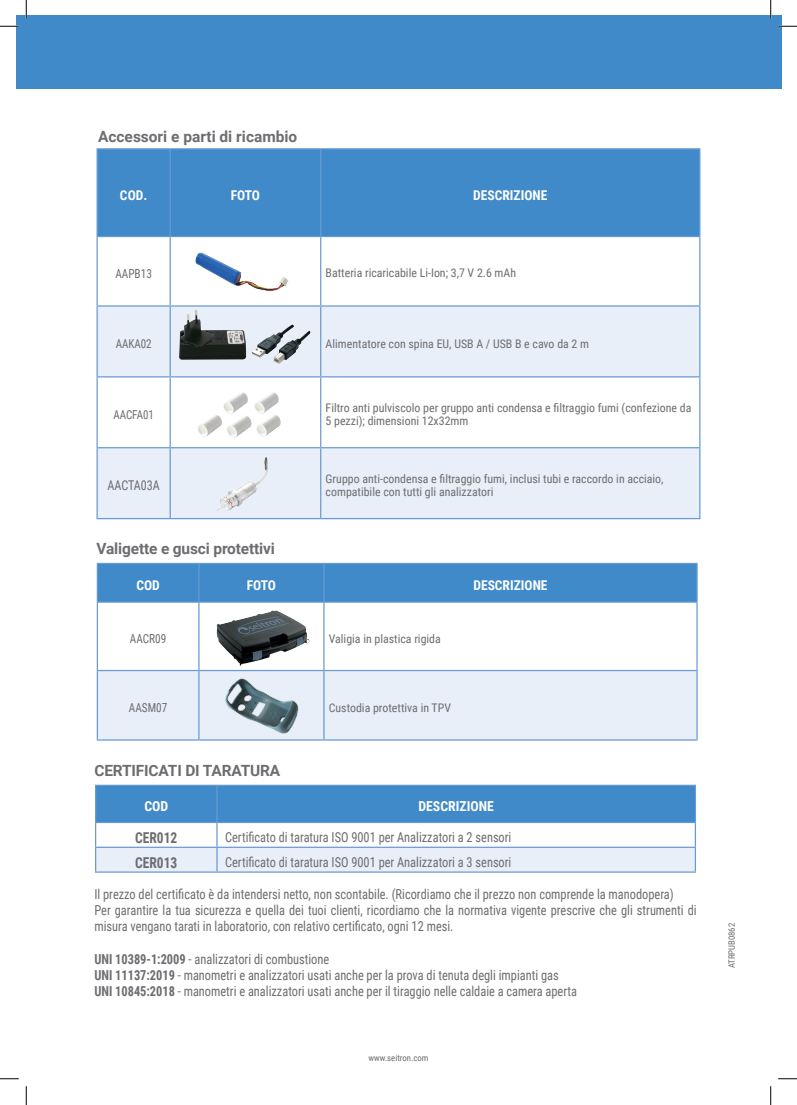
<style>
.page{position:relative;width:797px;height:1105px;background:#fff}
.page>*{position:absolute;margin:0;border:0;box-sizing:border-box;transform-origin:0 0}
.t1{font:700 15.5px "Roboto";letter-spacing:-.01em;color:#6c6d70}
.t2{font:700 15px "Roboto Condensed";color:#6c6d70;scale:.9 1}
.t3{font:13.75px/16.2px "Roboto Condensed";color:#6c6d70;scale:.9 1}
.t4{font:700 13.75px "Roboto Condensed";color:#fff}
.t5{font:700 13.5px "Roboto Condensed";color:#fff}
.t6{font:13.5px "Roboto Condensed";color:#6c6d70;scale:.9 1}
.t7{font:12.5px "Roboto Condensed";color:#6c6d70;scale:.9 1}
.t8{font:12.25px "Roboto Condensed";color:#6c6d70;scale:.9 1}
.t9{font:11.88px/12.2px "Roboto Condensed";color:#6c6d70}
.t10{font:8.75px "Roboto Condensed";color:#6c6d70}
.s1{font-weight:700}
</style>
<div class="page">
<div style="left:98px;top:149px;width:601px;height:87px;background:#408ac9"></div>
<svg style="left:98px;top:307px;width:601px;height:211px;fill:#e9eff8"></svg>
<hr style="left:96px;top:148px;width:74px;height:1px;background:#699bd2">
<hr style="left:96px;top:149px;width:2px;height:87px;background:#699bd2">
<hr style="left:170px;top:148px;width:151px;height:1px;background:#699bd2">
<hr style="left:169px;top:149px;width:2px;height:87px;background:#699bd2">
<hr style="left:321px;top:148px;width:379px;height:1px;background:#699bd2">
<hr style="left:320px;top:149px;width:1px;height:87px;background:#699bd2">
<hr style="left:699px;top:149px;width:1px;height:87px;background:#699bd2">
<hr style="left:96px;top:236px;width:74px;height:1px;background:#699bd2">
<hr style="left:96px;top:237px;width:2px;height:68px;background:#699bd2">
<hr style="left:170px;top:236px;width:151px;height:1px;background:#699bd2">
<hr style="left:169px;top:237px;width:2px;height:68px;background:#699bd2">
<hr style="left:321px;top:236px;width:379px;height:1px;background:#699bd2">
<hr style="left:320px;top:237px;width:1px;height:68px;background:#699bd2">
<hr style="left:699px;top:237px;width:1px;height:68px;background:#699bd2">
<hr style="left:96px;top:307px;width:2px;height:69px;background:#699bd2">
<hr style="left:169px;top:307px;width:2px;height:69px;background:#699bd2">
<hr style="left:320px;top:307px;width:1px;height:69px;background:#699bd2">
<hr style="left:699px;top:307px;width:1px;height:69px;background:#699bd2">
<hr style="left:96px;top:305px;width:74px;height:2px;background:#699bd2">
<hr style="left:170px;top:305px;width:151px;height:2px;background:#699bd2">
<hr style="left:321px;top:305px;width:379px;height:2px;background:#699bd2">
<hr style="left:96px;top:376px;width:74px;height:1px;background:#699bd2">
<hr style="left:96px;top:377px;width:2px;height:70px;background:#699bd2">
<hr style="left:170px;top:376px;width:151px;height:1px;background:#699bd2">
<hr style="left:169px;top:377px;width:2px;height:70px;background:#699bd2">
<hr style="left:321px;top:376px;width:379px;height:1px;background:#699bd2">
<hr style="left:320px;top:377px;width:1px;height:70px;background:#699bd2">
<hr style="left:699px;top:377px;width:1px;height:70px;background:#699bd2">
<hr style="left:96px;top:447px;width:74px;height:1px;background:#699bd2">
<hr style="left:96px;top:448px;width:2px;height:70px;background:#699bd2">
<hr style="left:170px;top:447px;width:151px;height:1px;background:#699bd2">
<hr style="left:169px;top:448px;width:2px;height:70px;background:#699bd2">
<hr style="left:321px;top:447px;width:379px;height:1px;background:#699bd2">
<hr style="left:320px;top:448px;width:1px;height:70px;background:#699bd2">
<hr style="left:699px;top:448px;width:1px;height:70px;background:#699bd2">
<hr style="left:96px;top:518px;width:74px;height:1px;background:#699bd2">
<hr style="left:170px;top:518px;width:151px;height:1px;background:#699bd2">
<hr style="left:321px;top:518px;width:379px;height:1px;background:#699bd2">
<img style="left:195px;top:252px;width:94px;height:40px">
<img style="left:179px;top:330px;width:67px;height:30px">
<img style="left:180px;top:310px;width:35px;height:38px">
<img style="left:252px;top:324px;width:59px;height:40px">
<img style="left:223px;top:391px;width:25px;height:23px">
<img style="left:198px;top:414px;width:24px;height:23px">
<img style="left:254px;top:391px;width:25px;height:23px">
<img style="left:227px;top:415px;width:25px;height:23px">
<img style="left:256px;top:414px;width:25px;height:23px">
<img style="left:216px;top:457px;width:52px;height:55px">
<div style="left:98px;top:564px;width:598px;height:37px;background:#408ac9"></div>
<div style="left:98px;top:671px;width:598px;height:68px;background:#e9eff8"></div>
<hr style="left:97px;top:563px;width:102px;height:1px;background:#699bd2">
<hr style="left:97px;top:564px;width:1px;height:37px;background:#699bd2">
<hr style="left:199px;top:563px;width:125px;height:1px;background:#699bd2">
<hr style="left:198px;top:564px;width:1px;height:37px;background:#699bd2">
<hr style="left:324px;top:563px;width:373px;height:1px;background:#699bd2">
<hr style="left:323px;top:564px;width:1px;height:37px;background:#699bd2">
<hr style="left:696px;top:564px;width:1px;height:37px;background:#699bd2">
<hr style="left:97px;top:601px;width:102px;height:2px;background:#699bd2">
<hr style="left:97px;top:603px;width:1px;height:67px;background:#699bd2">
<hr style="left:199px;top:601px;width:125px;height:2px;background:#699bd2">
<hr style="left:198px;top:603px;width:1px;height:67px;background:#699bd2">
<hr style="left:324px;top:601px;width:373px;height:2px;background:#699bd2">
<hr style="left:323px;top:603px;width:1px;height:67px;background:#699bd2">
<hr style="left:696px;top:603px;width:1px;height:67px;background:#699bd2">
<hr style="left:97px;top:670px;width:102px;height:1px;background:#699bd2">
<hr style="left:97px;top:671px;width:1px;height:68px;background:#699bd2">
<hr style="left:199px;top:670px;width:125px;height:1px;background:#699bd2">
<hr style="left:198px;top:671px;width:1px;height:68px;background:#699bd2">
<hr style="left:324px;top:670px;width:373px;height:1px;background:#699bd2">
<hr style="left:696px;top:671px;width:1px;height:68px;background:#699bd2">
<hr style="left:97px;top:739px;width:102px;height:2px;background:#699bd2">
<hr style="left:199px;top:739px;width:125px;height:2px;background:#699bd2">
<hr style="left:324px;top:739px;width:373px;height:2px;background:#699bd2">
<img style="left:217px;top:610px;width:92px;height:37px">
<img style="left:203px;top:647px;width:127px;height:94px">
<hr style="left:217px;top:785px;width:479px;height:1px;background:#699bd2">
<hr style="left:694px;top:786px;width:2px;height:36px;background:#699bd2">
<hr style="left:217px;top:822px;width:479px;height:1px;background:#699bd2">
<hr style="left:694px;top:823px;width:2px;height:24px;background:#699bd2">
<svg style="left:95px;top:785px;width:600px;height:86px"></svg>
<hr style="left:217px;top:847px;width:479px;height:1px;background:#699bd2">
<hr style="left:216px;top:848px;width:2px;height:23px;background:#699bd2">
<hr style="left:694px;top:848px;width:2px;height:23px;background:#699bd2">
<hr style="left:95px;top:871px;width:122px;height:2px;background:#699bd2">
<hr style="left:217px;top:871px;width:479px;height:2px;background:#699bd2">
<div style="left:16px;top:16px;width:765px;height:73px;background:#408ac9"></div>
<svg style="left:0;top:25px;width:19px;height:2px"></svg>
<svg style="left:778px;top:25px;width:19px;height:2px"></svg>
<svg style="left:0;top:1078px;width:19px;height:1px"></svg>
<svg style="left:778px;top:1078px;width:19px;height:1px"></svg>
<svg style="left:25px;top:0;width:2px;height:19px"></svg>
<svg style="left:25px;top:1086px;width:2px;height:19px"></svg>
<svg style="left:770px;top:0;width:1px;height:19px"></svg>
<svg style="left:770px;top:1086px;width:1px;height:19px"></svg>
<p class="t1" style="left:98px;top:125px;width:201px">Accessori e parti di ricambio</p>
<p class="t5" style="left:120px;top:185px;width:29px">COD.</p>
<p class="t5" style="left:231px;top:185px;width:31px">FOTO</p>
<p class="t5" style="left:473px;top:185px;width:76px">DESCRIZIONE</p>
<p class="t7" style="left:115px;top:265px;width:42px">AAPB13</p>
<p class="t9" style="left:325px;top:267px;width:192px">Batteria ricaricabile Li-Ion; 3,7 V 2.6 mAh</p>
<p class="t8" style="left:116px;top:335px;width:41px">AAKA02</p>
<p class="t9" style="left:325px;top:337px;width:265px">Alimentatore con spina EU, USB A / USB B e cavo da 2 m</p>
<p class="t8" style="left:113px;top:406px;width:47px">AACFA01</p>
<p class="t9" style="left:325px;top:402px;width:367px">Filtro anti pulviscolo per gruppo anti condensa e filtraggio fumi (confezione da<br>5 pezzi); dimensioni 12x32mm</p>
<p class="t6" style="left:107px;top:476px;width:60px">AACTA03A</p>
<p class="t9" style="left:325px;top:472px;width:339px">Gruppo anti-condensa e filtraggio fumi, inclusi tubi e raccordo in acciaio, compatibile con tutti gli analizzatori</p>
<p class="t1" style="left:96px;top:537px;width:180px">Valigette e gusci protettivi</p>
<p class="t5" style="left:136px;top:576px;width:25px">COD</p>
<p class="t5" style="left:247px;top:576px;width:31px">FOTO</p>
<p class="t5" style="left:473px;top:576px;width:76px">DESCRIZIONE</p>
<p class="t7" style="left:130px;top:630px;width:42px">AACR09</p>
<p class="t9" style="left:329px;top:632px;width:113px">Valigia in plastica rigida</p>
<p class="t7" style="left:129px;top:699px;width:44px">AASM07</p>
<p class="t9" style="left:329px;top:701px;width:124px">Custodia protettiva in TPV</p>
<p class="t1" style="left:94px;top:760px;width:187px">CERTIFICATI DI TARATURA</p>
<p class="t4" style="left:144px;top:796px;width:25px">COD</p>
<p class="t4" style="left:418px;top:796px;width:77px">DESCRIZIONE</p>
<p class="t2" style="left:135px;top:827px;width:48px">CER012</p>
<p class="t3" style="left:225px;top:828px;width:320px">Certificato di taratura ISO 9001 per Analizzatori a 2 sensori</p>
<p class="t2" style="left:135px;top:852px;width:48px">CER013</p>
<p class="t3" style="left:225px;top:853px;width:320px">Certificato di taratura ISO 9001 per Analizzatori a 3 sensori</p>
<p class="t3" style="left:94px;top:885px;width:670px">Il prezzo del certificato è da intendersi netto, non scontabile. (Ricordiamo che il prezzo non comprende la manodopera)<br>Per garantire la tua sicurezza e quella dei tuoi clienti, ricordiamo che la normativa vigente prescrive che gli strumenti di misura vengano tarati in laboratorio, con relativo certificato, ogni 12 mesi.</p>
<p class="t3" style="left:94px;top:950px;width:538px"><span class="s1">UNI 10389-1:2009</span> - analizzatori di combustione<br><span class="s1">UNI 11137:2019</span> - manometri e analizzatori usati anche per la prova di tenuta degli impianti gas<br><span class="s1">UNI 10845:2018</span> - manometri e analizzatori usati anche per il tiraggio nelle caldaie a camera aperta</p>
<p class="t10" style="left:368px;top:1052px;width:62px">www.seitron.com</p>
<p class="t10" style="left:725px;top:968px;width:47px;rotate:-90deg">ATRPUB0862</p>
</div>
